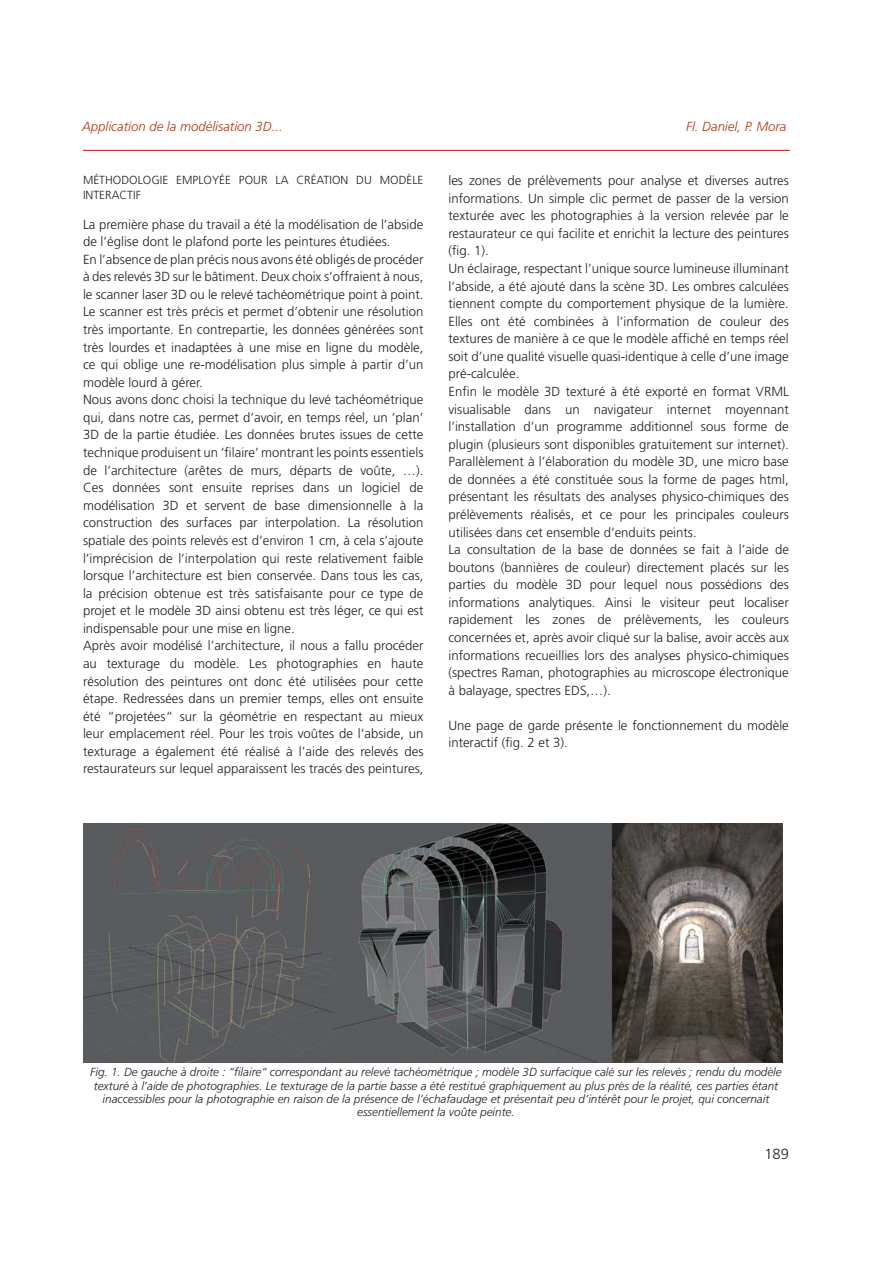
<style>
.page{position:relative;width:893px;height:1263px;background:#fff}
.page>*{position:absolute;margin:0;border:0;box-sizing:border-box;transform-origin:0 0}
.t1{font:300 14.7px "Frutiger";color:#231f20}
.t2{font:300 13.2px/17.5px "Frutiger";color:#231f20}
.t3{font:italic 300 13.2px "Frutiger";color:#ac381b}
.t4{font:italic 300 11.7px/13.2px "Frutiger";color:#231f20;text-align:center}
.t5{font:300 11.7px/14.7px "Frutiger";color:#231f20}
</style>
<div class="page">
<hr style="left:83px;top:150px;width:707px;height:1px;background:#d2232a">
<img style="left:83px;top:823px;width:699px;height:239px">
<p class="t3" style="left:82px;top:121px;width:202px">Application de la modélisation 3D...</p>
<p class="t3" style="left:686px;top:121px;width:102px">Fl. Daniel, P. Mora</p>
<p class="t5" style="left:83px;top:173px;width:342px">MÉTHODOLOGIE EMPLOYÉE POUR LA CRÉATION DU MODÈLE<br>INTERACTIF</p>
<p class="t2" style="left:83px;top:216px;width:342px">La première phase du travail a été la modélisation de l’abside de l’église dont le plafond porte les peintures étudiées.<br>En l’absence de plan précis nous avons été obligés de procéder à des relevés 3D sur le bâtiment. Deux choix s’offraient à nous, le scanner laser 3D ou le relevé tachéométrique point à point.<br>Le scanner est très précis et permet d’obtenir une résolution très importante. En contrepartie, les données générées sont très lourdes et inadaptées à une mise en ligne du modèle, ce qui oblige une re-modélisation plus simple à partir d’un modèle lourd à gérer.<br>Nous avons donc choisi la technique du levé tachéométrique qui, dans notre cas, permet d’avoir, en temps réel, un ‘plan’ 3D de la partie étudiée. Les données brutes issues de cette technique produisent un ‘filaire’ montrant les points essentiels de l’architecture (arêtes de murs, départs de voûte, …).<br>Ces données sont ensuite reprises dans un logiciel de modélisation 3D et servent de base dimensionnelle à la construction des surfaces par interpolation. La résolution spatiale des points relevés est d’environ 1 cm, à cela s’ajoute l’imprécision de l’interpolation qui reste relativement faible lorsque l’architecture est bien conservée. Dans tous les cas, la précision obtenue est très satisfaisante pour ce type de projet et le modèle 3D ainsi obtenu est très léger, ce qui est indispensable pour une mise en ligne.<br>Après avoir modélisé l’architecture, il nous a fallu procéder au texturage du modèle. Les photographies en haute résolution des peintures ont donc été utilisées pour cette étape. Redressées dans un premier temps, elles ont ensuite été “projetées“ sur la géométrie en respectant au mieux leur emplacement réel. Pour les trois voûtes de l’abside, un texturage a également été réalisé à l’aide des relevés des restaurateurs sur lequel apparaissent les tracés des peintures,</p>
<p class="t2" style="left:448px;top:173px;width:342px">les zones de prélèvements pour analyse et diverses autres informations. Un simple clic permet de passer de la version texturée avec les photographies à la version relevée par le restaurateur ce qui facilite et enrichit la lecture des peintures (fig. 1).<br>Un éclairage, respectant l’unique source lumineuse illuminant l’abside, a été ajouté dans la scène 3D. Les ombres calculées tiennent compte du comportement physique de la lumière.<br>Elles ont été combinées à l’information de couleur des textures de manière à ce que le modèle affiché en temps réel soit d’une qualité visuelle quasi-identique à celle d’une image pré-calculée.<br>Enfin le modèle 3D texturé à été exporté en format VRML visualisable dans un navigateur internet moyennant l’installation d’un programme additionnel sous forme de plugin (plusieurs sont disponibles gratuitement sur internet).<br>Parallèlement à l’élaboration du modèle 3D, une micro base de données a été constituée sous la forme de pages html, présentant les résultats des analyses physico-chimiques des prélèvements réalisés, et ce pour les principales couleurs utilisées dans cet ensemble d’enduits peints.<br>La consultation de la base de données se fait à l’aide de boutons (bannières de couleur) directement placés sur les parties du modèle 3D pour lequel nous possédions des informations analytiques. Ainsi le visiteur peut localiser rapidement les zones de prélèvements, les couleurs concernées et, après avoir cliqué sur la balise, avoir accès aux informations recueillies lors des analyses physico-chimiques (spectres Raman, photographies au microscope électronique à balayage, spectres EDS,…).</p>
<p class="t2" style="left:448px;top:718px;width:342px">Une page de garde présente le fonctionnement du modèle interactif (fig. 2 et 3).</p>
<p class="t4" style="left:90px;top:1067px;width:693px">Fig. 1. De gauche à droite : “filaire“ correspondant au relevé tachéométrique ; modèle 3D surfacique calé sur les relevés ; rendu du modèle texturé à l’aide de photographies. Le texturage de la partie basse a été restitué graphiquement au plus près de la réalité, ces parties étant inaccessibles pour la photographie en raison de la présence de l’échafaudage et présentait peu d’intérêt pour le projet, qui concernait essentiellement la voûte peinte.</p>
<p class="t1" style="left:764px;top:1148px;width:26px">189</p>
</div>
